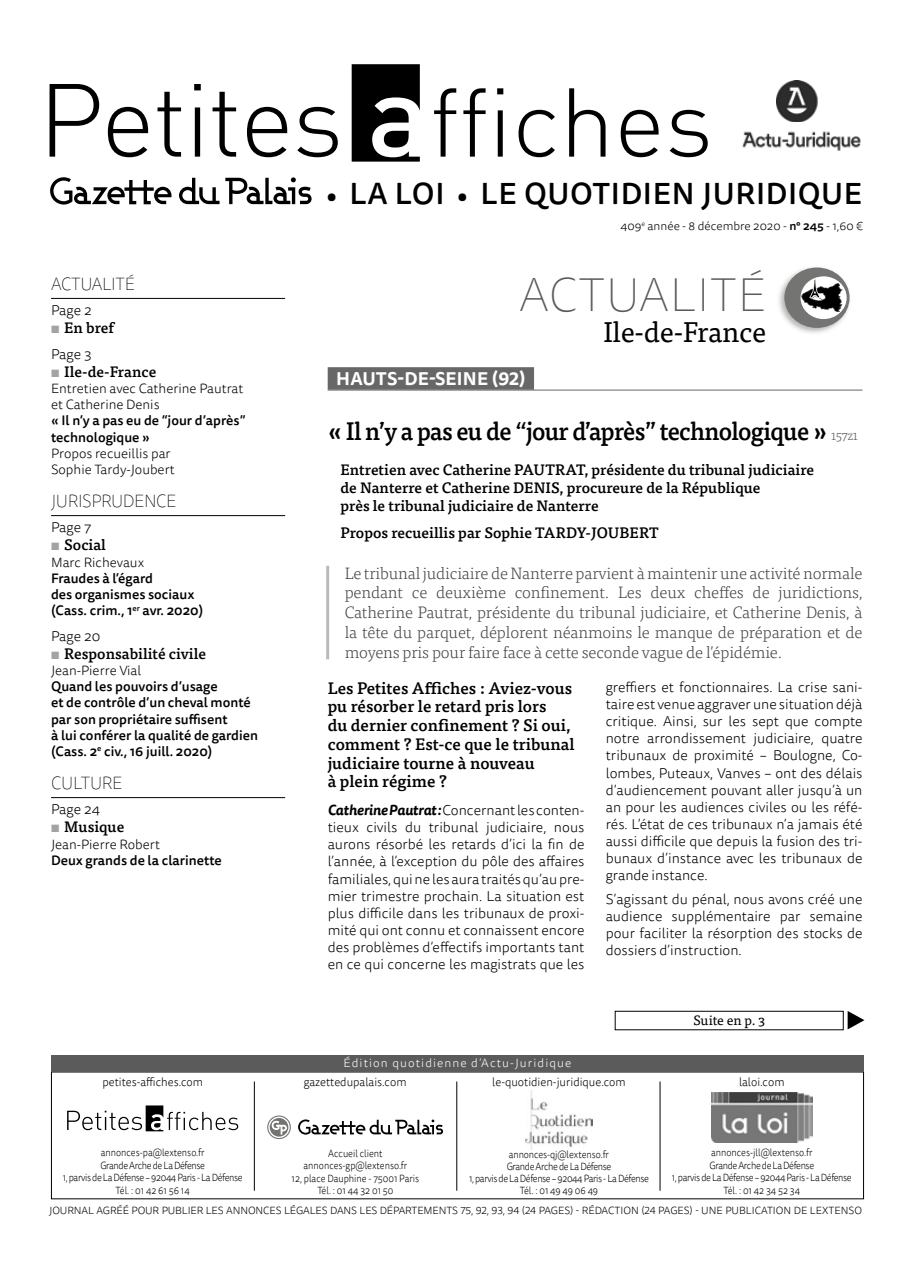
<style>
.page{position:relative;width:915px;height:1263px;background:#fff}
.page>*{position:absolute;margin:0;border:0;box-sizing:border-box;transform-origin:0 0}
.t1{font:100 48px "Tisa Sans OT";letter-spacing:.01em;color:#5b5b5b}
.t2{font:500 30px "Tisa Sans OT";letter-spacing:.02em;color:#000}
.t3{font:28.5px "Tisa OT";letter-spacing:-.01em;color:#000}
.t4{font:500 25.2px "Tisa OT";letter-spacing:-.03em;color:#000;scale:.95 1}
.t5{font:100 18px "Tisa Sans OT";letter-spacing:-.02em;color:#000;scale:.95 1}
.t6{font:700 18px "Tisa Sans OT";letter-spacing:.01em;color:#fff}
.t7{font:300 16.5px/19.8px "Tisa OT";letter-spacing:-.01em;color:#444443;text-align:justify}
.t8{font:500 16.5px/18.8px "Tisa OT";color:#000}
.t9{font:500 15px/18px "Tisa OT";color:#000}
.t10{font:300 14.25px/17.1px "Tisa Sans OT";color:#000;text-align:justify}
.t11{font:500 13.5px/16.2px "Tisa Sans OT";color:#000}
.t12{font:300 13.5px/16.2px "Tisa Sans OT";color:#000}
.t13{font:13.5px "Tisa OT";color:#000}
.t14{font:300 12px "Tisa Sans OT";color:#000;scale:.95 1}
.t15{font:300 12px "Tisa Sans OT";color:#000}
.t16{font:300 12px "Tisa Sans OT";letter-spacing:.09em;color:#fff}
.t17{font:300 10.5px/12.6px "Tisa Sans OT";letter-spacing:-.04em;color:#000;text-align:center;scale:.88 1}
.t18{font:300 10.5px "Tisa Sans OT";letter-spacing:-.01em;color:#000}
.t19{font:300 10.5px/12.6px "Tisa Sans OT";letter-spacing:-.01em;color:#000;text-align:center;scale:.88 1}
.s1{font-weight:700;color:#a2a3a3}
.s2{font-size:27px}
.s3{font-weight:500}
.s4{font-weight:300;font-size:13.5px;color:#5b5b5b}
.s5{font-weight:700;font-style:italic}
</style>
<div class="page">
<img style="left:525px;top:1090px;width:67px;height:60px">
<svg style="left:67px;top:1105px;width:171px;height:26px"></svg>
<img style="left:711px;top:1092px;width:101px;height:50px">
<hr style="left:659px;top:1081px;width:1px;height:110px;background:#000">
<hr style="left:456px;top:1081px;width:1px;height:110px;background:#000">
<hr style="left:254px;top:1081px;width:1px;height:110px;background:#000">
<svg style="left:269px;top:1118px;width:19px;height:18px"></svg>
<svg style="left:298px;top:1119px;width:145px;height:15px"></svg>
<svg style="left:271px;top:1121px;width:16px;height:13px"></svg>
<div style="left:267px;top:1115px;width:24px;height:24px;border:1px solid #747473;border-radius:50%"></div>
<div style="left:51px;top:1055px;width:812px;height:16px;background:#5b5b5b"></div>
<svg style="left:50px;top:84px;width:49px;height:73px"></svg>
<svg style="left:108px;top:107px;width:40px;height:50px"></svg>
<svg style="left:157px;top:92px;width:24px;height:65px"></svg>
<svg style="left:194px;top:84px;width:7px;height:73px"></svg>
<svg style="left:212px;top:92px;width:24px;height:65px"></svg>
<svg style="left:247px;top:107px;width:40px;height:50px"></svg>
<svg style="left:297px;top:107px;width:40px;height:50px"></svg>
<svg style="left:351px;top:64px;width:68px;height:98px"></svg>
<svg style="left:434px;top:88px;width:22px;height:69px"></svg>
<svg style="left:463px;top:88px;width:22px;height:69px"></svg>
<svg style="left:497px;top:88px;width:6px;height:69px"></svg>
<svg style="left:518px;top:110px;width:36px;height:47px"></svg>
<svg style="left:569px;top:88px;width:36px;height:69px"></svg>
<svg style="left:620px;top:110px;width:38px;height:47px"></svg>
<svg style="left:669px;top:110px;width:38px;height:47px"></svg>
<svg style="left:50px;top:177px;width:121px;height:28px"></svg>
<svg style="left:179px;top:178px;width:40px;height:26px"></svg>
<svg style="left:225px;top:177px;width:86px;height:27px"></svg>
<img style="left:776px;top:80px;width:42px;height:42px">
<img style="left:742px;top:131px;width:118px;height:20px">
<div style="left:614px;top:1011px;width:229px;height:19px;border:1px solid #000"></div>
<svg style="left:847px;top:1011px;width:17px;height:18px"></svg>
<hr style="left:51px;top:298px;width:234px;height:1px;background:#000">
<hr style="left:51px;top:515px;width:234px;height:1px;background:#000">
<hr style="left:51px;top:797px;width:234px;height:1px;background:#000">
<img style="left:779px;top:268px;width:71px;height:65px">
<div style="left:784px;top:267px;width:65px;height:61px;background:#747473;border-radius:50%"></div>
<div style="left:800px;top:276px;width:46px;height:43px;background:#fff;border-radius:50%"></div>
<svg style="left:801px;top:278px;width:41px;height:34px"></svg>
<hr style="left:326px;top:566px;width:3px;height:93px;background:#b9baba">
<div style="left:327px;top:367px;width:207px;height:23px;background:#676767"></div>
<hr style="left:327px;top:390px;width:535px;height:1px;background:#676767">
<p class="t5" style="left:51px;top:273px;width:63px">ACTUALITÉ</p>
<p class="t10" style="left:51px;top:303px;width:42px">Page 2</p>
<p class="t9" style="left:51px;top:319px;width:64px"><span class="s1">▪</span> En bref</p>
<p class="t10" style="left:51px;top:346px;width:42px">Page 3</p>
<p class="t9" style="left:51px;top:363px;width:107px"><span class="s1">▪</span> Ile-de-France</p>
<p class="t12" style="left:51px;top:381px;width:194px">Entretien avec Catherine Pautrat et Catherine Denis</p>
<p class="t11" style="left:51px;top:413px;width:196px">« Il n’y a pas eu de “jour d’après” technologique »</p>
<p class="t12" style="left:51px;top:446px;width:125px">Propos recueillis par<br>Sophie Tardy-Joubert</p>
<p class="t5" style="left:51px;top:490px;width:133px">JU RISPRU DENCE</p>
<p class="t10" style="left:51px;top:520px;width:42px">Page 7</p>
<p class="t9" style="left:51px;top:536px;width:56px"><span class="s1">▪</span> Social</p>
<p class="t12" style="left:51px;top:555px;width:95px">Marc Richevaux</p>
<p class="t11" style="left:51px;top:571px;width:154px">Fraudes à l’égard<br>des organismes sociaux (Cass. crim., 1<sup>er</sup> avr. 2020)</p>
<p class="t10" style="left:51px;top:628px;width:51px">Page 20</p>
<p class="t9" style="left:51px;top:645px;width:156px"><span class="s1">▪</span> Responsabilité civile</p>
<p class="t12" style="left:51px;top:663px;width:92px">Jean-Pierre Vial</p>
<p class="t11" style="left:51px;top:679px;width:208px">Quand les pouvoirs d’usage<br>et de contrôle d’un cheval monté par son propriétaire suffisent<br>à lui conférer la qualité de gardien (Cass. 2<sup>e</sup> civ., 16 juill. 2020)</p>
<p class="t5" style="left:51px;top:772px;width:12px">CULTU</p>
<p class="t5" style="left:102px;top:772px;width:23px">RE</p>
<p class="t10" style="left:51px;top:802px;width:50px">Page 24</p>
<p class="t9" style="left:51px;top:818px;width:75px"><span class="s1">▪</span> Musique</p>
<p class="t12" style="left:51px;top:837px;width:110px">Jean-Pierre Robert</p>
<p class="t11" style="left:51px;top:853px;width:172px">Deux grands de la clarinette</p>
<p class="t14" style="left:102px;top:1075px;width:107px">petites-affiches.com</p>
<h2 class="t2" style="left:326px;top:175px;width:537px"><span class="s2">•</span> LA LOI <span class="s2">•</span> LE QUOTIDIEN JURIDIQUE</h2>
<p class="t15" style="left:620px;top:219px;width:244px">409<sup>e</sup> année - 8 décembre 2020 - <span class="s3">n° 245</span> - 1,60 €</p>
<h1 class="t1" style="left:519px;top:267px;width:248px">ACTUALITÉ</h1>
<h3 class="t3" style="left:603px;top:315px;width:164px">Ile-de-France</h3>
<p class="t6" style="left:336px;top:368px;width:191px">HAUTS-DE-SEINE (92)</p>
<h3 class="t4" style="left:327px;top:416px;width:559px">« Il n’y a pas eu de “jour d’après” technologique » <span class="s4">157z1</span></h3>
<p class="t9" style="left:340px;top:461px;width:475px">Entretien avec Catherine PAUTRAT, présidente du tribunal judiciaire de Nanterre et Catherine DENIS, procureure de la République<br>près le tribunal judiciaire de Nanterre</p>
<p class="t9" style="left:340px;top:524px;width:320px">Propos recueillis par Sophie TARDY-JOUBERT</p>
<p class="t7" style="left:344px;top:563px;width:519px">Le tribunal judiciaire de Nanterre parvient à maintenir une activité normale pendant ce deuxième confinement. Les deux cheffes de juridictions, Catherine Pautrat, présidente du tribunal judiciaire, et Catherine Denis, à la tête du parquet, déplorent néanmoins le manque de préparation et de moyens pris pour faire face à cette seconde vague de l’épidémie.</p>
<p class="t8" style="left:327px;top:679px;width:248px">Les Petites Affiches : Aviez-vous pu résorber le retard pris lors<br>du dernier confinement ? Si oui, comment ? Est-ce que le tribunal judiciaire tourne à nouveau<br>à plein régime ?</p>
<p class="t10" style="left:327px;top:802px;width:258px"><span class="s5">Catherine Pautrat :</span> Concernant les conten&shy;tieux civils du tribunal judiciaire, nous aurons résorbé les retards d’ici la fin de l’année, à l’exception du pôle des affaires familiales, qui ne les aura traités qu’au pre&shy;mier trimestre prochain. La situation est plus difficile dans les tribunaux de proxi&shy;mité qui ont connu et connaissent encore des problèmes d’effectifs importants tant en ce qui concerne les magistrats que les</p>
<p class="t10" style="left:605px;top:679px;width:258px">greffiers et fonctionnaires. La crise sani&shy;taire est venue aggraver une situation déjà critique. Ainsi, sur les sept que compte notre arrondissement judiciaire, quatre tribunaux de proximité – Boulogne, Co&shy;lombes, Puteaux, Vanves – ont des délais d’audiencement pouvant aller jusqu’à un an pour les audiences civiles ou les réfé&shy;rés. L’état de ces tribunaux n’a jamais été aussi difficile que depuis la fusion des tri&shy;bunaux d’instance avec les tribunaux de grande instance.</p>
<p class="t10" style="left:605px;top:891px;width:258px">S’agissant du pénal, nous avons créé une audience supplémentaire par semaine pour faciliter la résorption des stocks de dossiers d’instruction.</p>
<p class="t16" style="left:343px;top:1055px;width:229px">Édition quotidienne d’Actu-Juridique</p>
<p class="t13" style="left:693px;top:1013px;width:73px">Suite en p. 3</p>
<p class="t14" style="left:303px;top:1075px;width:110px">gazettedupalais.com</p>
<p class="t14" style="left:492px;top:1075px;width:142px">le-quotidien-juridique.com</p>
<p class="t14" style="left:738px;top:1075px;width:49px">laloi.com</p>
<p class="t17" style="left:63px;top:1147px;width:206px">annonces-pa@lextenso.fr<br>Grande Arche de La Défense<br>1, parvis de La Défense – 92044 Paris - La Défense<br>Tél. : 01 42 61 56 14</p>
<p class="t17" style="left:469px;top:1149px;width:206px;line-height:12px">annonces-qj@lextenso.fr<br>Grande Arche de La Défense<br>1, parvis de La Défense – 92044 Paris - La Défense<br>Tél. : 01 49 49 06 49</p>
<p class="t17" style="left:671px;top:1147px;width:206px">annonces-jll@lextenso.fr<br>Grande Arche de La Défense<br>1, parvis de La Défense – 92044 Paris - La Défense<br>Tél. : 01 42 34 52 34</p>
<p class="t19" style="left:291px;top:1147px;width:146px">Accueil client annonces-gp@lextenso.fr<br>12, place Dauphine - 75001 Paris<br>Tél. : 01 44 32 01 50</p>
<p class="t18" style="left:49px;top:1204px;width:814px">JOURNAL AGRÉÉ POUR PUBLIER LES ANNONCES LÉGALES DANS LES DÉPARTEMENTS 75, 92, 93, 94 (24 PAGES) - RÉDACTION (24 PAGES) - UNE PUBLICATION DE LEXTENSO</p>
</div>
